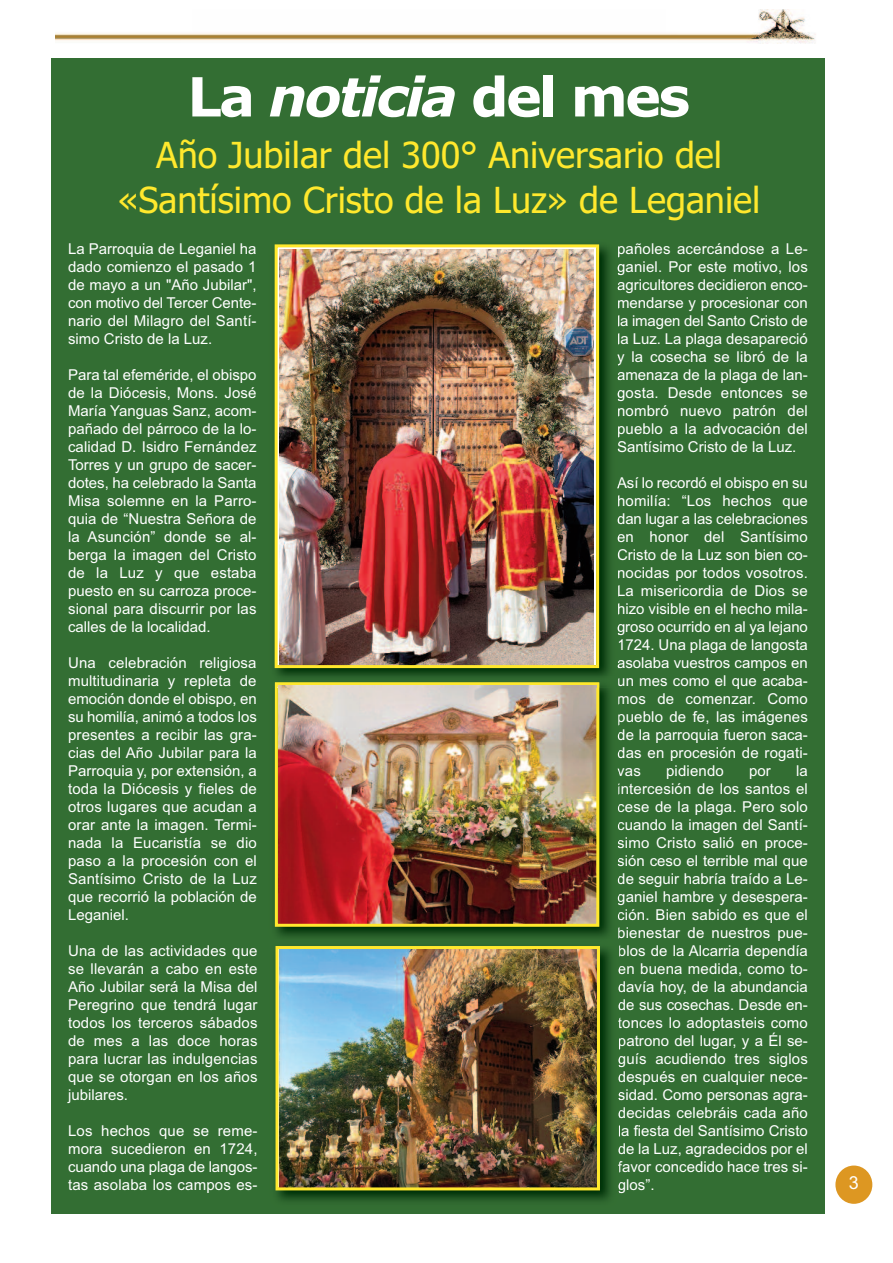
<style>
.page{position:relative;width:893px;height:1263px;background:#fff}
.page>*{position:absolute;margin:0;border:0;box-sizing:border-box;transform-origin:0 0}
.t1{font:700 54px "Verdana";letter-spacing:-.05em;color:#fff}
.t2{font:36px/44.7px "Tahoma";color:#ffe82d;text-align:center}
.t3{font:18px "Arial";color:#fff}
.t4{font:15px/18px "Arial";color:#fff;text-align:justify}
.s1{font-style:italic}
</style>
<div class="page">
<div style="left:51px;top:58px;width:773px;height:1155px;background:#336e33"></div>
<div style="left:835px;top:1165px;width:37px;height:39px;background:#dd9722;border-radius:50%"></div>
<img style="left:55px;top:10px;width:761px;height:34px">
<img style="left:275px;top:945px;width:345px;height:256px">
<svg style="left:618px;top:966px;width:2px;height:8px"></svg>
<svg style="left:618px;top:984px;width:2px;height:9px"></svg>
<svg style="left:618px;top:1002px;width:2px;height:8px"></svg>
<svg style="left:618px;top:1018px;width:2px;height:10px"></svg>
<svg style="left:619px;top:1037px;width:1px;height:12px"></svg>
<svg style="left:618px;top:1056px;width:2px;height:11px"></svg>
<svg style="left:618px;top:1074px;width:2px;height:9px"></svg>
<svg style="left:618px;top:1091px;width:2px;height:9px"></svg>
<svg style="left:618px;top:1110px;width:2px;height:8px"></svg>
<svg style="left:618px;top:1146px;width:2px;height:9px"></svg>
<svg style="left:618px;top:1161px;width:2px;height:11px"></svg>
<svg style="left:618px;top:1182px;width:2px;height:11px"></svg>
<img style="left:280px;top:950px;width:316px;height:236px">
<div style="left:276px;top:946px;width:324px;height:244px;border:3px solid #ffe82d"></div>
<img style="left:274px;top:244px;width:345px;height:695px">
<svg style="left:618px;top:713px;width:1px;height:12px"></svg>
<svg style="left:617px;top:767px;width:2px;height:6px"></svg>
<img style="left:275px;top:945px;width:344px;height:1px">
<img style="left:279px;top:688px;width:316px;height:235px">
<div style="left:275px;top:682px;width:324px;height:245px;border:3px solid #ffe82d"></div>
<svg style="left:618px;top:245px;width:1px;height:12px"></svg>
<svg style="left:617px;top:353px;width:2px;height:12px"></svg>
<svg style="left:618px;top:425px;width:1px;height:27px"></svg>
<img style="left:274px;top:676px;width:345px;height:12px">
<img style="left:275px;top:682px;width:324px;height:6px">
<img style="left:279px;top:685px;width:317px;height:3px">
<img style="left:279px;top:250px;width:314px;height:414px">
<div style="left:275px;top:244px;width:324px;height:424px;border:3px solid #ffe82d"></div>
<h1 class="t1" style="left:187px;top:62px;width:504px">La <span class="s1">noticia</span> del mes</h1>
<h2 class="t2" style="left:118px;top:134px;width:644px">Año Jubilar del 300° Aniversario del «Santísimo Cristo de la Luz» de Leganiel</h2>
<p class="t4" style="left:68px;top:240px;width:190px">La Parroquia de Leganiel ha dado comienzo el pasado 1 de mayo a un "Año Jubilar", con motivo del Tercer Cente&shy;nario del Milagro del Santí&shy;simo Cristo de la Luz.</p>
<p class="t4" style="left:68px;top:366px;width:190px">Para tal efeméride, el obispo de la Diócesis, Mons. José María Yanguas Sanz, acom&shy;pañado del párroco de la lo&shy;calidad D. Isidro Fernández Torres y un grupo de sacer&shy;dotes, ha celebrado la Santa Misa solemne en la Parro&shy;quia de “Nuestra Señora de la Asunción” donde se al&shy;berga la imagen del Cristo de la Luz y que estaba puesto en su carroza proce&shy;sional para discurrir por las calles de la localidad.</p>
<p class="t4" style="left:68px;top:654px;width:190px">Una celebración religiosa multitudinaria y repleta de emoción donde el obispo, en su homilía, animó a todos los presentes a recibir las gra&shy;cias del Año Jubilar para la Parroquia y, por extensión, a toda la Diócesis y fieles de otros lugares que acudan a orar ante la imagen. Termi&shy;nada la Eucaristía se dio paso a la procesión con el Santísimo Cristo de la Luz que recorrió la población de Leganiel.</p>
<p class="t4" style="left:68px;top:942px;width:191px">Una de las actividades que se llevarán a cabo en este Año Jubilar será la Misa del Peregrino que tendrá lugar todos los terceros sábados de mes a las doce horas para lucrar las indulgencias que se otorgan en los años jubilares.</p>
<p class="t4" style="left:68px;top:1122px;width:191px">Los hechos que se reme&shy;mora sucedieron en 1724, cuando una plaga de langos&shy;tas asolaba los campos es-</p>
<p class="t4" style="left:617px;top:240px;width:192px">pañoles acercándose a Le&shy;ganiel. Por este motivo, los agricultores decidieron enco&shy;mendarse y procesionar con la imagen del Santo Cristo de la Luz. La plaga desapareció y la cosecha se libró de la amenaza de la plaga de lan&shy;gosta. Desde entonces se nombró nuevo patrón del pueblo a la advocación del Santísimo Cristo de la Luz.</p>
<p class="t4" style="left:617px;top:474px;width:192px">Así lo recordó el obispo en su homilía: “Los hechos que dan lugar a las celebraciones en honor del Santísimo Cristo de la Luz son bien co&shy;nocidas por todos vosotros.<br>La misericordia de Dios se hizo visible en el hecho mila&shy;groso ocurrido en al ya lejano 1724. Una plaga de langosta asolaba vuestros campos en un mes como el que acaba&shy;mos de comenzar. Como pueblo de fe, las imágenes de la parroquia fueron saca&shy;das en procesión de rogati&shy;vas</p>
<p class="t4" style="left:617px;top:762px;width:192px;text-indent:179px">la intercesión de los santos el cese de la plaga. Pero solo cuando la imagen del Santí&shy;simo Cristo salió en proce&shy;sión ceso el terrible mal que de seguir habría traído a Le&shy;ganiel hambre y desespera&shy;ción. Bien sabido es que el bienestar de nuestros pue&shy;blos de la Alcarria dependía en buena medida, como to&shy;davía hoy, de la abundancia de sus cosechas. Desde en&shy;tonces lo adoptasteis como patrono del lugar, y a Él se&shy;guís acudiendo tres siglos después en cualquier nece&shy;sidad. Como personas agra&shy;decidas celebráis cada año la fiesta del Santísimo Cristo de la Luz, agradecidos por el favor concedido hace tres si&shy;glos”.</p>
<p class="t4" style="left:666px;top:762px;width:59px">pidiendo</p>
<p class="t4" style="left:749px;top:762px;width:23px">por</p>
<p class="t3" style="left:849px;top:1172px;width:12px">3</p>
</div>
